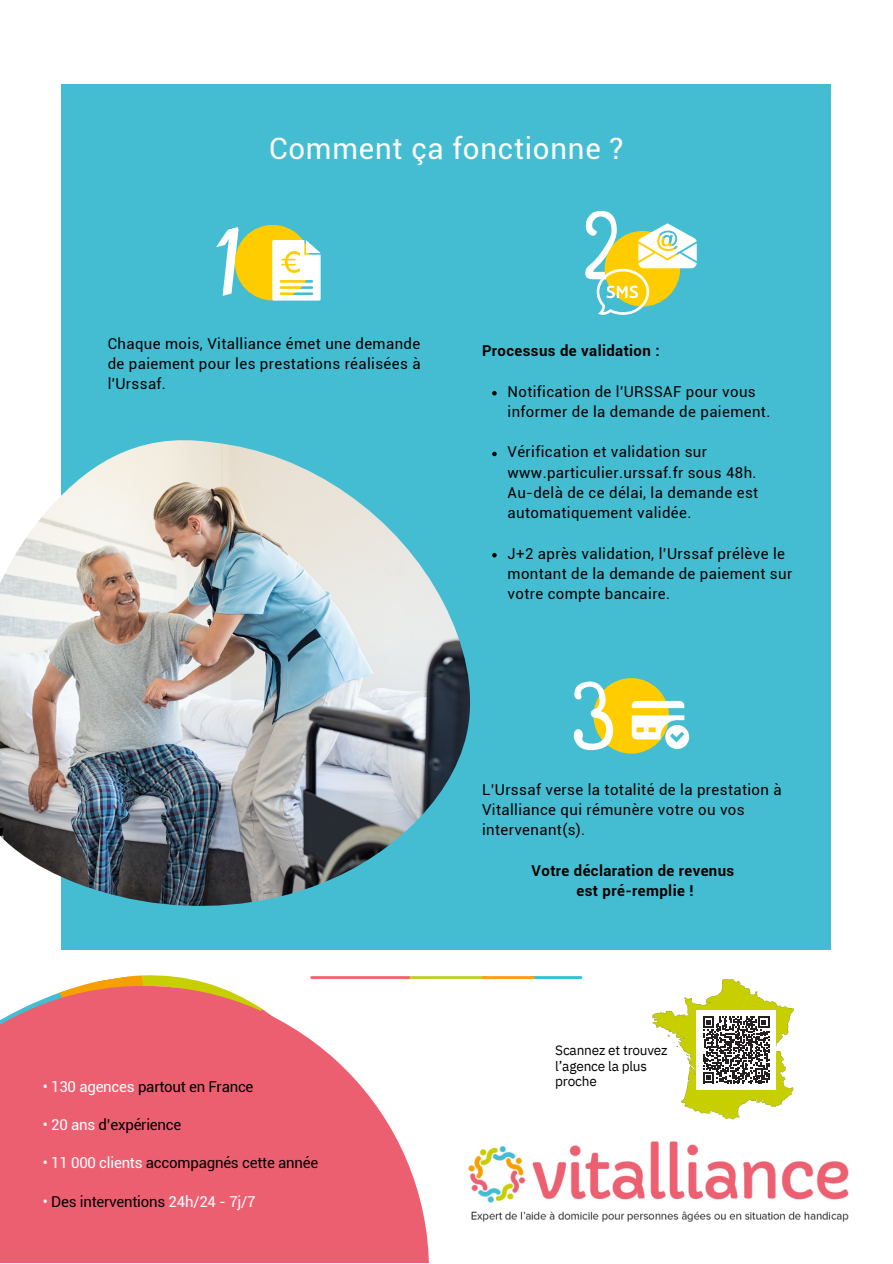
<style>
.page{position:relative;width:893px;height:1264px;background:#fff}
.page>*{position:absolute;margin:0;border:0;box-sizing:border-box;transform-origin:0 0}
.t1{font:29.4px "Roboto";letter-spacing:.025em;color:#fff}
.t2{font:15px/20.2px "Roboto";letter-spacing:.025em;color:#000}
.t3{font:15px "Roboto";letter-spacing:-.015em;color:#000}
.t4{font:700 15px/20.2px "Roboto";letter-spacing:.025em;color:#000;text-align:center}
.t5{font:13.65px/15.8px "IBM Plex Sans";letter-spacing:-.015em;color:#000}
.s1{color:#fff}
</style>
<div class="page">
<div style="left:62px;top:84px;width:769px;height:865px;background:#44bdd2"></div>
<svg style="left:216px;top:227px;width:22px;height:69px"></svg>
<div style="left:235px;top:225px;width:75px;height:75px;background:#fc0;border-radius:50%"></div>
<svg style="left:272px;top:240px;width:48px;height:60px;background:#f1f4dd"></svg>
<svg style="left:585px;top:211px;width:111px;height:104px"></svg>
<div style="left:593px;top:678px;width:76px;height:75px;background:#fc0;border-radius:50%"></div>
<svg style="left:631px;top:701px;width:53px;height:7px"></svg>
<svg style="left:631px;top:715px;width:58px;height:34px"></svg>
<svg style="left:573px;top:681px;width:40px;height:69px"></svg>
<svg style="left:61px;top:949px;width:300px;height:36px"></svg>
<img style="left:0;top:440px;width:471px;height:466px">
<hr style="left:529px;top:976px;width:53px;height:3px;background:#34c1d2">
<hr style="left:406px;top:976px;width:81px;height:3px;background:#bed030">
<hr style="left:481px;top:976px;width:53px;height:3px;background:#faa01b">
<hr style="left:310px;top:976px;width:100px;height:3px;background:#f26775">
<svg style="left:0;top:985px;width:429px;height:277px;fill:#ec5f71"></svg>
<svg style="left:652px;top:979px;width:142px;height:141px"></svg>
<svg style="left:492px;top:391px;width:4px;height:4px"></svg>
<svg style="left:492px;top:452px;width:4px;height:4px"></svg>
<svg style="left:492px;top:553px;width:4px;height:4px"></svg>
<img style="left:468px;top:1141px;width:381px;height:81px">
<h1 class="t1" style="left:269px;top:131px;width:356px">Comment ça fonctionne ?</h1>
<p class="t2" style="left:108px;top:333px;width:314px;text-align:justify">Chaque mois, Vitalliance émet une demande de paiement pour les prestations réalisées à l'Urssaf.</p>
<p class="t4" style="left:482px;top:341px;width:179px">Processus de validation :</p>
<p class="t2" style="left:507px;top:381px;width:264px">Notification de l'URSSAF pour vous informer de la demande de paiement.</p>
<p class="t2" style="left:507px;top:442px;width:252px">Vérification et validation sur www.particulier.urssaf.fr sous 48h.<br>Au-delà de ce délai, la demande est automatiquement validée.</p>
<p class="t2" style="left:507px;top:543px;width:286px">J+2 après validation, l’Urssaf prélève le montant de la demande de paiement sur votre compte bancaire.</p>
<p class="t3" style="left:43px;top:1077px;width:212px"><span class="s1">• 130 agences</span> partout en France</p>
<p class="t3" style="left:43px;top:1116px;width:140px"><span class="s1">• 20 ans</span> d’expérience</p>
<p class="t3" style="left:43px;top:1154px;width:277px"><span class="s1">• 11 000 clients</span> accompagnés cette année</p>
<p class="t3" style="left:43px;top:1192px;width:214px"><span class="s1">•</span> Des interventions <span class="s1">24h/24 - 7j/7</span></p>
<p class="t2" style="left:482px;top:779px;width:301px">L’Urssaf verse la totalité de la prestation à<br>Vitalliance qui rémunère votre ou vos intervenant(s).</p>
<p class="t4" style="left:531px;top:860px;width:204px">Votre déclaration de revenus est pré-remplie !</p>
<p class="t5" style="left:555px;top:1041px;width:114px">Scannez et trouvez l’agence la plus proche</p>
</div>
